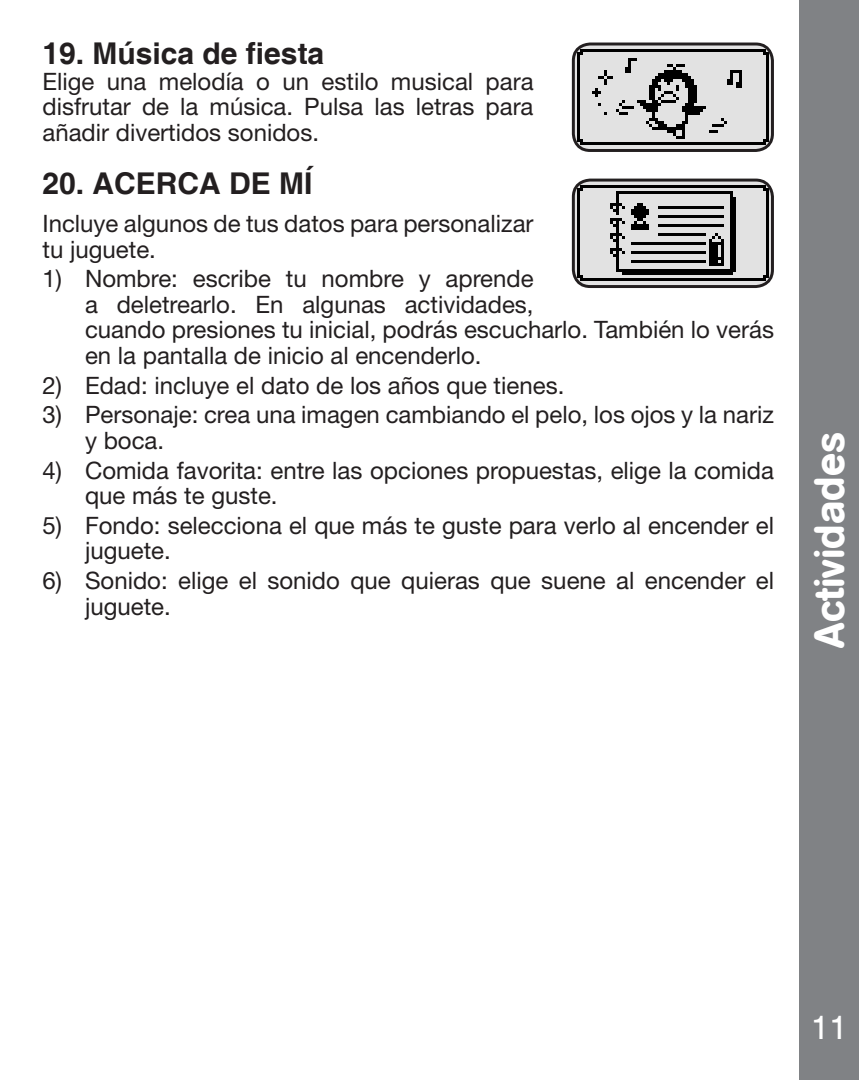
<style>
.page{position:relative;width:859px;height:1080px;background:#fff}
.page>*{position:absolute;margin:0;border:0;box-sizing:border-box;transform-origin:0 0}
.t1{font:500 42px "AG Book Rounded";color:#fff}
.t2{font:33px "Helvetica";color:#fff}
.t3{font:700 30px "Helvetica";color:#231f20}
.t4{font:24px/25.5px "Helvetica 55 Roman";color:#231f20}
</style>
<div class="page">
<div style="left:799px;top:0;width:60px;height:1080px;background:#808285"></div>
<svg style="left:573px;top:180px;width:199px;height:107px;background:#a5a5a5"></svg>
<img style="left:578px;top:186px;width:190px;height:95px">
<div style="left:572px;top:179px;width:202px;height:109px;border:3px solid #231f20;border-radius:17px"></div>
<svg style="left:573px;top:44px;width:199px;height:106px"></svg>
<img style="left:578px;top:50px;width:190px;height:95px">
<div style="left:572px;top:43px;width:202px;height:109px;border:3px solid #231f20;border-radius:17px"></div>
<p class="t3" style="left:43px;top:36px;width:283px">19. Música de fiesta</p>
<p class="t4" style="left:43px;top:68px;width:493px;text-align:justify">Elige una melodía o un estilo musical para disfrutar de la música. Pulsa las letras para añadir divertidos sonidos.</p>
<p class="t3" style="left:43px;top:165px;width:272px">20. ACERCA DE MÍ</p>
<p class="t4" style="left:43px;top:211px;width:492px">Incluye algunos de tus datos para personalizar tu juguete.</p>
<p class="t4" style="left:85px;top:266px;width:690px;text-indent:-43px">1) Nombre: escribe tu nombre y aprende<br>a deletrearlo. En algunas actividades,<br>cuando presiones tu inicial, podrás escucharlo. También lo verás en la pantalla de inicio al encenderlo.</p>
<p class="t4" style="left:43px;top:372px;width:523px">2) Edad: incluye el dato de los años que tienes.</p>
<p class="t4" style="left:85px;top:402px;width:690px;text-indent:-43px">3) Personaje: crea una imagen cambiando el pelo, los ojos y la nariz y boca.</p>
<p class="t4" style="left:85px;top:457px;width:690px;text-indent:-43px">4) Comida favorita: entre las opciones propuestas, elige la comida que más te guste.</p>
<p class="t4" style="left:85px;top:512px;width:690px;text-indent:-43px">5) Fondo: selecciona el que más te guste para verlo al encender el juguete.</p>
<p class="t4" style="left:85px;top:568px;width:690px;text-indent:-43px">6) Sonido: elige el sonido que quieras que suene al encender el juguete.</p>
<p class="t1" style="left:805px;top:648px;width:217px;rotate:-90deg">Actividades</p>
<h2 class="t2" style="left:811px;top:1009px;width:38px">1 1A</h2>
</div>
